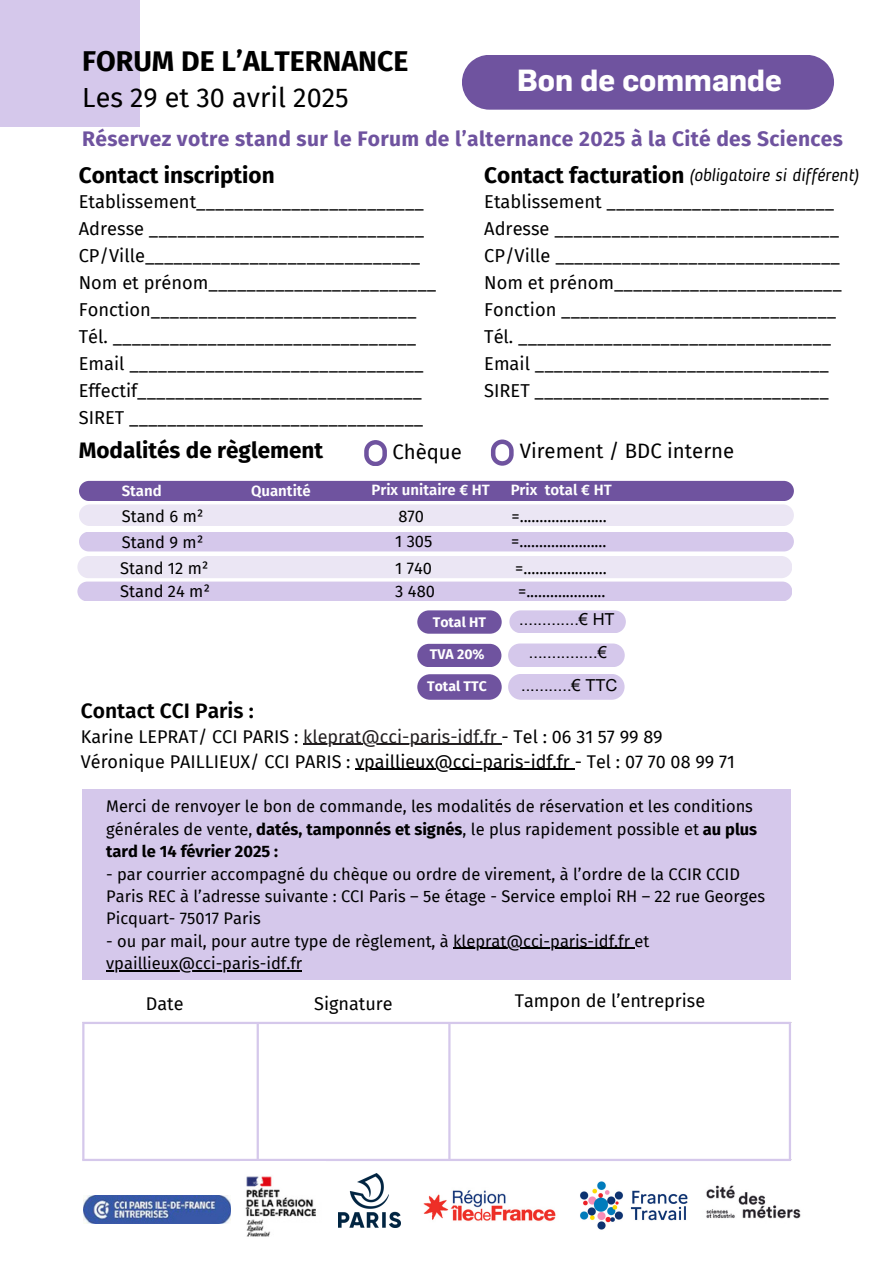
<style>
.page{position:relative;width:894px;height:1264px;background:#fff}
.page>*{position:absolute;margin:0;border:0;box-sizing:border-box;transform-origin:0 0}
.t1{font:700 30px "Flama";color:#fff}
.t2{font:700 28.5px "Fira Sans";color:#000}
.t3{font:27px "Fira Sans";color:#000}
.t4{font:700 22.5px "Fira Sans";color:#000}
.t5{font:700 21px "Fira Sans";letter-spacing:.015em;color:#6f539f}
.t6{font:600 21px "Fira Sans";color:#000}
.t7{font:20.4px "Fira Sans";color:#000}
.t8{font:18.3px/27px "Fira Sans";color:#000}
.t9{font:18px "Fira Sans";color:#000}
.t10{font:italic 18px "Blogger Sans";color:#000}
.t11{font:16.5px/22.4px "Fira Sans";color:#000}
.t12{font:16.5px "Arial MT Pro";color:#000}
.t13{font:600 15px "Fira Sans";color:#fff}
.t14{font:700 13.95px "Fira Sans";color:#fff}
.s1{color:#231f20}
.s2{font-weight:700}
</style>
<div class="page">
<svg style="left:417px;top:644px;width:84px;height:23px;background:#775ca4"></svg>
<svg style="left:364px;top:440px;width:23px;height:26px"></svg>
<svg style="left:491px;top:439px;width:22px;height:26px"></svg>
<div style="left:82px;top:789px;width:708px;height:190px;background:#d5c8eb"></div>
<div style="left:0;top:0;width:140px;height:127px;background:#d5c8eb"></div>
<hr style="left:303px;top:744px;width:198px;height:1px;background:#231f20">
<hr style="left:355px;top:768px;width:219px;height:1px;background:#000">
<svg style="left:417px;top:610px;width:84px;height:23px;background:#785ea5"></svg>
<hr style="left:453px;top:947px;width:181px;height:1px;background:#000">
<hr style="left:106px;top:970px;width:196px;height:1px;background:#000">
<svg style="left:509px;top:610px;width:116px;height:23px;background:#d7cbec"></svg>
<svg style="left:417px;top:674px;width:84px;height:25px;background:#785ea5"></svg>
<svg style="left:508px;top:643px;width:116px;height:24px;background:#d7cbec"></svg>
<div style="left:508px;top:674px;width:116px;height:25px;background:#d5c8eb;border-radius:13px"></div>
<hr style="left:82px;top:1024px;width:2px;height:134px;background:#d5c8eb">
<hr style="left:256px;top:1024px;width:3px;height:134px;background:#d5c8eb">
<hr style="left:448px;top:1024px;width:2px;height:134px;background:#d5c8eb">
<hr style="left:788px;top:1024px;width:2px;height:134px;background:#d5c8eb">
<hr style="left:82px;top:1021px;width:708px;height:3px;background:#d5c8eb">
<hr style="left:82px;top:1158px;width:708px;height:2px;background:#d5c8eb">
<svg style="left:77px;top:481px;width:716px;height:120px;background:#d2c7e4"></svg>
<div style="left:462px;top:55px;width:371px;height:55px;background:#6f539f"></div>
<img style="left:338px;top:1173px;width:62px;height:54px">
<img style="left:423px;top:1190px;width:133px;height:31px">
<img style="left:580px;top:1181px;width:108px;height:49px">
<img style="left:706px;top:1185px;width:95px;height:34px">
<img style="left:240px;top:1160px;width:85px;height:77px">
<img style="left:83px;top:1195px;width:147px;height:28px">
<h6 class="t2" style="left:82px;top:44px;width:328px">FORUM DE L’ALTERNANCE</h6>
<h6 class="t3" style="left:82px;top:82px;width:268px">Les 29 et 30 avril 2025</h6>
<h6 class="t5" style="left:82px;top:127px;width:762px">Réservez votre stand sur le Forum de l’alternance 2025 à la Cité des Sciences</h6>
<h6 class="t4" style="left:79px;top:162px;width:197px">Contact inscription</h6>
<h6 class="t8" style="left:79px;top:188px;width:359px">Etablissement________________________ Adresse _____________________________ CP/Ville_____________________________ Nom et prénom________________________ Fonction____________________________ Tél. ________________________________ Email _______________________________ Effectif______________________________ SIRET _______________________________</h6>
<p class="t1" style="left:517px;top:67px;width:266px">Bon de commande</p>
<h6 class="t4" style="left:484px;top:162px;width:202px">Contact facturation</h6>
<h6 class="t8" style="left:484px;top:188px;width:359px">Etablissement ________________________ Adresse ______________________________ CP/Ville ______________________________ Nom et prénom________________________ Fonction _____________________________ Tél. _________________________________ Email _______________________________ SIRET _______________________________</h6>
<p class="t10" style="left:688px;top:167px;width:171px">(obligatoire si différent)</p>
<h3 class="t4" style="left:79px;top:437px;width:246px">Modalités de règlement</h3>
<h2 class="t7" style="left:392px;top:440px;width:71px">Chèque</h2>
<h5 class="t7" style="left:519px;top:439px;width:216px">Virement / BDC interne</h5>
<h3 class="t13" style="left:122px;top:482px;width:42px">Stand</h3>
<h6 class="t11" style="left:122px;top:505px;width:83px">Stand 6 m²</h6>
<h3 class="t11" style="left:122px;top:531px;width:83px">Stand 9 m²</h3>
<p class="t13" style="left:251px;top:482px;width:61px">Quantité</p>
<h4 class="t13" style="left:371px;top:481px;width:120px">Prix unitaire € HT</h4>
<h4 class="t13" style="left:510px;top:480px;width:102px">Prix total € HT</h4>
<p class="t11" style="left:398px;top:505px;width:27px">870</p>
<p class="t11" style="left:511px;top:505px;width:97px">=......................</p>
<p class="t11" style="left:395px;top:530px;width:39px">1 305</p>
<p class="t11" style="left:511px;top:530px;width:97px">=......................</p>
<h6 class="t11" style="left:120px;top:557px;width:90px">Stand 12 m²</h6>
<h6 class="t11" style="left:395px;top:557px;width:38px">1 740</h6>
<h6 class="t11" style="left:515px;top:557px;width:93px">=.....................</h6>
<p class="t11" style="left:120px;top:580px;width:91px">Stand 24 m²</p>
<p class="t11" style="left:395px;top:580px;width:41px">3 480</p>
<p class="t11" style="left:518px;top:580px;width:89px">=....................</p>
<h6 class="t14" style="left:432px;top:613px;width:55px">Total HT</h6>
<p class="t12" style="left:519px;top:613px;width:97px">.............€ HT</p>
<p class="t14" style="left:430px;top:646px;width:56px">TVA 20%</p>
<p class="t12" style="left:528px;top:645px;width:79px">...............€</p>
<h5 class="t14" style="left:427px;top:678px;width:61px">Total TTC</h5>
<p class="t12" style="left:521px;top:679px;width:98px">...........€ TTC</p>
<h1 class="t6" style="left:81px;top:698px;width:174px">Contact CCI Paris :</h1>
<h1 class="t9" style="left:81px;top:726px;width:583px">Karine LEPRAT/ CCI PARIS : <span class="s1">kleprat@cci-paris-idf.fr</span> - Tel : 06 31 57 99 89</h1>
<h3 class="t9" style="left:81px;top:750px;width:655px">Véronique PAILLIEUX/ CCI PARIS : vpaillieux@cci-paris-idf.fr - Tel : 07 70 08 99 71</h3>
<p class="t11" style="left:106px;top:795px;width:652px">Merci de renvoyer le bon de commande, les modalités de réservation et les conditions générales de vente, <span class="s2">datés, tamponnés et signés</span>, le plus rapidement possible et <span class="s2">au plus tard le 14 février 2025 :</span></p>
<p class="t11" style="left:106px;top:862px;width:660px">- par courrier accompagné du chèque ou ordre de virement, à l’ordre de la CCIR CCID<br>Paris REC à l’adresse suivante : CCI Paris – 5e étage - Service emploi RH – 22 rue Georges<br>Picquart- 75017 Paris</p>
<p class="t11" style="left:106px;top:930px;width:544px">- ou par mail, pour autre type de règlement, à kleprat@cci-paris-idf.fr et</p>
<h6 class="t11" style="left:106px;top:952px;width:197px">vpaillieux@cci-paris-idf.fr</h6>
<h6 class="t9" style="left:146px;top:992px;width:39px">Date</h6>
<h6 class="t9" style="left:314px;top:992px;width:80px">Signature</h6>
<h6 class="t9" style="left:514px;top:990px;width:192px">Tampon de l’entreprise</h6>
</div>
